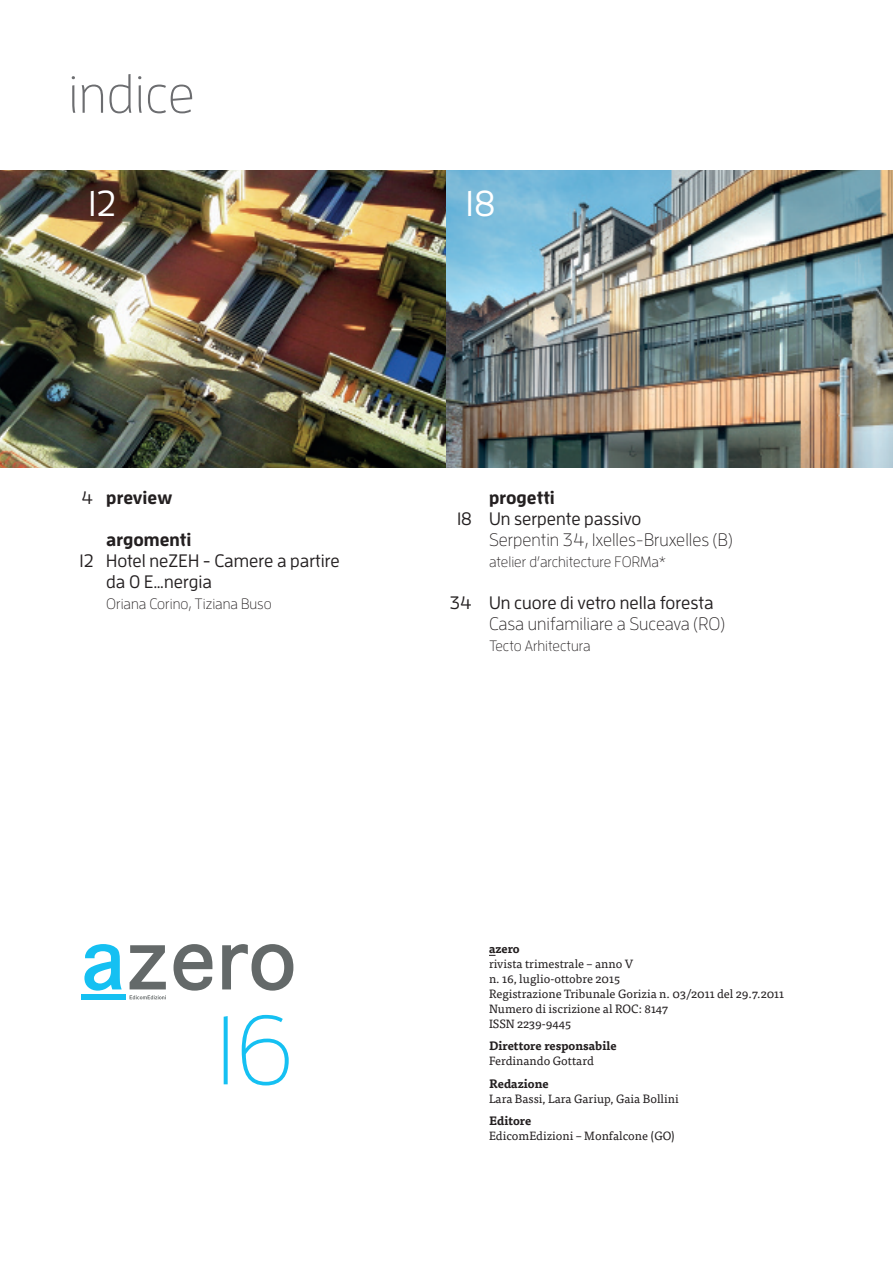
<style>
.page{position:relative;width:893px;height:1263px;background:#fff}
.page>*{position:absolute;margin:0;border:0;box-sizing:border-box;transform-origin:0 0}
.t1{font:300 97.5px "Enzo OT";color:#15c0f2}
.t2{font:300 54px "Enzo OT";color:#6c6d70}
.t3{font:500 36px "Enzo OT";color:#fff}
.t4{font:500 18px/21px "Enzo OT";color:#231f20}
.t5{font:300 18px "Enzo OT";color:#231f20}
.t6{font:700 18px "Enzo OT";color:#231f20}
.t7{font:300 15px "Enzo OT";color:#231f20}
.t8{font:12px/15px "Tisa Pro";color:#231f20}
.t9{font:700 12px "Tisa Pro";color:#231f20}
</style>
<div class="page">
<img style="left:0;top:170px;width:446px;height:298px">
<img style="left:446px;top:170px;width:447px;height:298px">
<svg style="left:84px;top:944px;width:38px;height:47px"></svg>
<svg style="left:222px;top:944px;width:71px;height:47px"></svg>
<svg style="left:174px;top:944px;width:38px;height:47px"></svg>
<svg style="left:130px;top:945px;width:36px;height:44px"></svg>
<div style="left:81px;top:995px;width:44px;height:5px;background:#15c0f2"></div>
<svg style="left:130px;top:995px;width:36px;height:4px"></svg>
<h2 class="t2" style="left:68px;top:75px;width:128px">indice</h2>
<h3 class="t3" style="left:88px;top:191px;width:30px">12</h3>
<h3 class="t3" style="left:465px;top:191px;width:31px">18</h3>
<h3 class="t4" style="left:81px;top:488px;width:14px">4</h3>
<h3 class="t4" style="left:80px;top:551px;width:16px">12</h3>
<h3 class="t6" style="left:106px;top:491px;width:67px">preview</h3>
<h3 class="t6" style="left:106px;top:533px;width:87px">argomenti</h3>
<h3 class="t4" style="left:106px;top:551px;width:235px">Hotel neZEH - Camere a partire da 0 E…nergia</h3>
<p class="t7" style="left:106px;top:598px;width:167px">Oriana Corino, Tiziana Buso</p>
<h3 class="t4" style="left:457px;top:509px;width:16px">18</h3>
<h3 class="t4" style="left:450px;top:593px;width:24px">34</h3>
<h3 class="t6" style="left:489px;top:491px;width:67px">progetti</h3>
<h3 class="t4" style="left:489px;top:509px;width:154px">Un serpente passivo</h3>
<h3 class="t5" style="left:489px;top:533px;width:245px">Serpentin 34, Ixelles-Bruxelles (B)</h3>
<p class="t7" style="left:489px;top:556px;width:179px">atelier d’architecture FORMa*</p>
<h3 class="t4" style="left:489px;top:593px;width:226px">Un cuore di vetro nella foresta</h3>
<h3 class="t5" style="left:489px;top:617px;width:238px">Casa unifamiliare a Suceava (RO)</h3>
<p class="t7" style="left:489px;top:640px;width:103px">Tecto Arhitectura</p>
<h1 class="t1" style="left:215px;top:1016px;width:80px">16</h1>
<p class="t9" style="left:489px;top:944px;width:32px">azero</p>
<p class="t8" style="left:489px;top:957px;width:297px">rivista trimestrale – anno V<br>n. 16, luglio-ottobre 2015<br>Registrazione Tribunale Gorizia n. 03/2011 del 29.7.2011<br>Numero di iscrizione al ROC: 8147<br>ISSN 2239-9445</p>
<p class="t9" style="left:489px;top:1041px;width:129px">Direttore responsabile</p>
<p class="t8" style="left:489px;top:1055px;width:106px">Ferdinando Gottard</p>
<p class="t9" style="left:489px;top:1079px;width:61px">Redazione</p>
<p class="t8" style="left:489px;top:1092px;width:191px">Lara Bassi, Lara Gariup, Gaia Bollini</p>
<p class="t9" style="left:489px;top:1116px;width:44px">Editore</p>
<p class="t8" style="left:489px;top:1130px;width:187px">EdicomEdizioni – Monfalcone (GO)</p>
</div>
